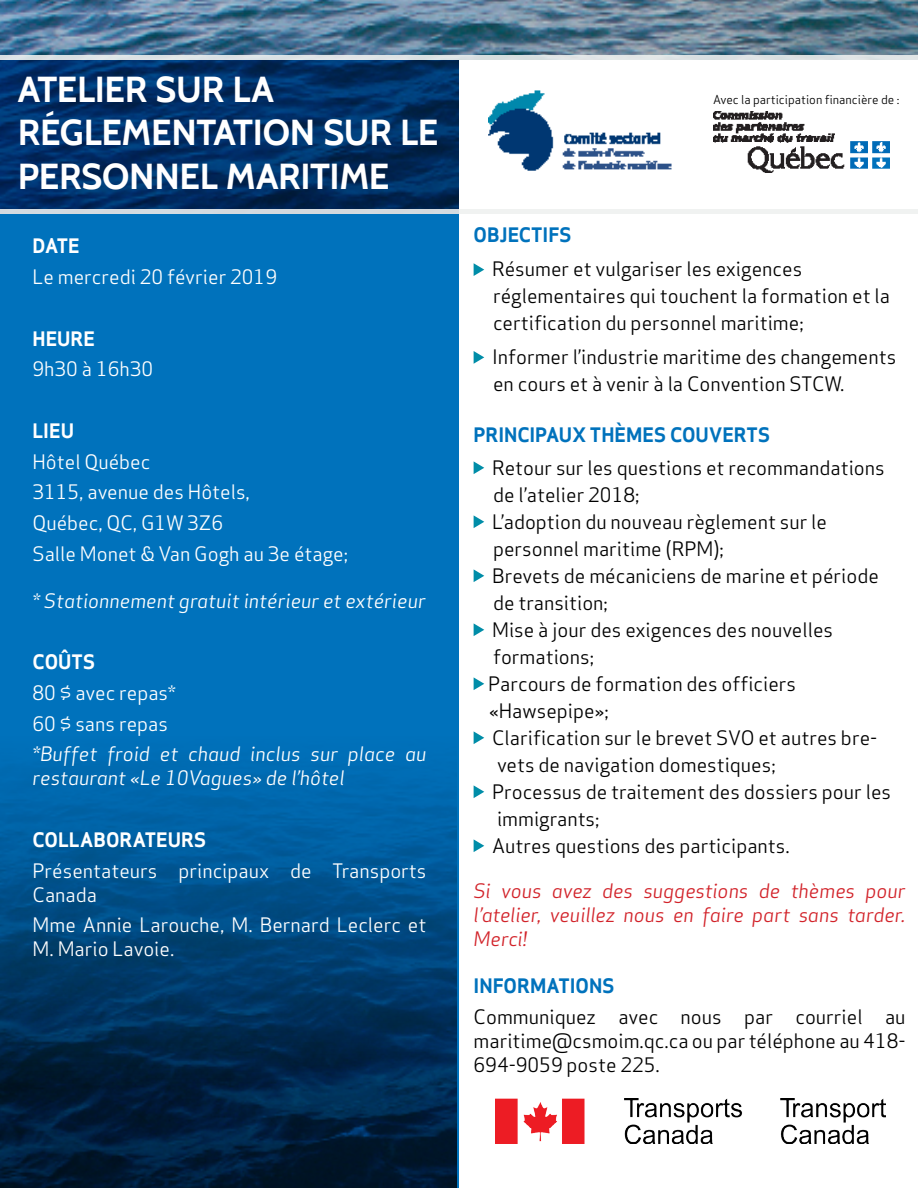
<style>
.page{position:relative;width:918px;height:1188px;background:#fff}
.page>*{position:absolute;margin:0;border:0;box-sizing:border-box;transform-origin:0 0}
.t1{font:700 36px/43.2px "Cabin";letter-spacing:-.01em;color:#fff}
.t2{font:19.5px/27px "Apex Sans";color:#000}
.t3{font:19.5px/30.8px "Apex Sans";color:#fff}
.t4{font:italic 19.5px/24px "Apex Sans";color:#fff}
.t5{font:italic 19.5px/24px "Apex Sans";letter-spacing:-.005em;color:#d2232a;text-align:justify}
.t6{font:700 19.5px "Apex Sans";color:#0072bc}
.t7{font:700 19.5px "Apex Sans";color:#fff}
.t8{font:12px "Apex Sans";color:#000}
</style>
<div class="page">
<img style="left:0;top:0;width:918px;height:55px">
<svg style="left:474px;top:263px;width:10px;height:13px"></svg>
<svg style="left:474px;top:351px;width:10px;height:13px"></svg>
<svg style="left:474px;top:461px;width:10px;height:13px"></svg>
<svg style="left:474px;top:515px;width:10px;height:13px"></svg>
<svg style="left:474px;top:569px;width:10px;height:13px"></svg>
<svg style="left:474px;top:623px;width:10px;height:13px"></svg>
<svg style="left:474px;top:677px;width:10px;height:13px"></svg>
<svg style="left:474px;top:731px;width:10px;height:13px"></svg>
<svg style="left:474px;top:785px;width:10px;height:13px"></svg>
<svg style="left:474px;top:839px;width:10px;height:13px"></svg>
<div style="left:0;top:55px;width:918px;height:5px;background:#dde3e5"></div>
<svg style="left:0;top:60px;width:459px;height:1128px;background:#005592"></svg>
<img style="left:489px;top:90px;width:183px;height:81px">
<img style="left:713px;top:111px;width:177px;height:62px">
<svg style="left:0;top:210px;width:918px;height:4px"></svg>
<img style="left:495px;top:1099px;width:390px;height:44px">
<h1 class="t1" style="left:18px;top:68px;width:422px">ATELIER SUR LA<br>RÉGLEMENTATION SUR LE<br>PERSONNEL MARITIME</h1>
<p class="t7" style="left:33px;top:234px;width:49px">DATE</p>
<p class="t3" style="left:33px;top:260px;width:246px">Le mercredi 20 février 2019</p>
<p class="t7" style="left:33px;top:326px;width:64px">HEURE</p>
<p class="t3" style="left:33px;top:352px;width:122px">9h30 à 16h30</p>
<p class="t7" style="left:33px;top:418px;width:43px">LIEU</p>
<p class="t3" style="left:33px;top:444px;width:317px">Hôtel Québec<br>3115, avenue des Hôtels,<br>Québec, QC, G1W 3Z6<br>Salle Monet &amp; Van Gogh au 3e étage;</p>
<p class="t4" style="left:33px;top:586px;width:395px">* Stationnement gratuit intérieur et extérieur</p>
<p class="t7" style="left:33px;top:649px;width:64px">COÛTS</p>
<p class="t3" style="left:33px;top:675px;width:145px">80 $ avec repas*<br>60 $ sans repas</p>
<p class="t4" style="left:33px;top:740px;width:395px">*Buffet froid et chaud inclus sur place au restaurant «Le 10Vagues» de l’hôtel</p>
<p class="t7" style="left:33px;top:827px;width:175px">COLLABORATEURS</p>
<p class="t3" style="left:33px;top:856px;width:395px;line-height:24px">Présentateurs principaux de Transports<br>Canada</p>
<p class="t3" style="left:33px;top:911px;width:395px;line-height:24px">Mme Annie Larouche, M. Bernard Leclerc et<br>M. Mario Lavoie.</p>
<p class="t8" style="left:713px;top:89px;width:188px">Avec la participation financière de :</p>
<p class="t6" style="left:474px;top:222px;width:99px">OBJECTIFS</p>
<p class="t2" style="left:492px;top:253px;width:399px">Résumer et vulgariser les exigences réglementaires qui touchent la formation et la certification du personnel maritime;</p>
<p class="t2" style="left:492px;top:341px;width:406px">Informer l’industrie maritime des changements en cours et à venir à la Convention STCW.</p>
<p class="t6" style="left:474px;top:422px;width:298px">PRINCIPAUX THÈMES COUVERTS</p>
<p class="t2" style="left:492px;top:452px;width:394px">Retour sur les questions et recommandations</p>
<p class="t2" style="left:493px;top:479px;width:148px">de l’atelier 2018;</p>
<p class="t2" style="left:492px;top:506px;width:337px">L’adoption du nouveau règlement sur le</p>
<p class="t2" style="left:493px;top:533px;width:232px">personnel maritime (RPM);</p>
<p class="t2" style="left:492px;top:560px;width:388px">Brevets de mécaniciens de marine et période</p>
<p class="t2" style="left:493px;top:587px;width:116px">de transition;</p>
<p class="t2" style="left:492px;top:614px;width:343px">Mise à jour des exigences des nouvelles</p>
<p class="t2" style="left:493px;top:641px;width:102px">formations;</p>
<p class="t2" style="left:488px;top:668px;width:310px">Parcours de formation des officiers</p>
<p class="t2" style="left:489px;top:695px;width:121px">«Hawsepipe»;</p>
<p class="t2" style="left:492px;top:722px;width:387px">Clarification sur le brevet SVO et autres bre-</p>
<p class="t2" style="left:497px;top:749px;width:280px">vets de navigation domestiques;</p>
<p class="t2" style="left:492px;top:776px;width:401px">Processus de traitement des dossiers pour les</p>
<p class="t2" style="left:497px;top:803px;width:104px">immigrants;</p>
<p class="t2" style="left:492px;top:830px;width:299px">Autres questions des participants.</p>
<p class="t5" style="left:474px;top:877px;width:434px">Si vous avez des suggestions de thèmes pour l’atelier, veuillez nous en faire part sans tarder.<br>Merci!</p>
<p class="t6" style="left:474px;top:973px;width:142px">INFORMATIONS</p>
<p class="t2" style="left:474px;top:1003px;width:434px;line-height:24px;text-align:justify">Communiquez avec nous par courriel au maritime@csmoim.qc.ca ou par téléphone au 418- 694-9059 poste 225.</p>
</div>
